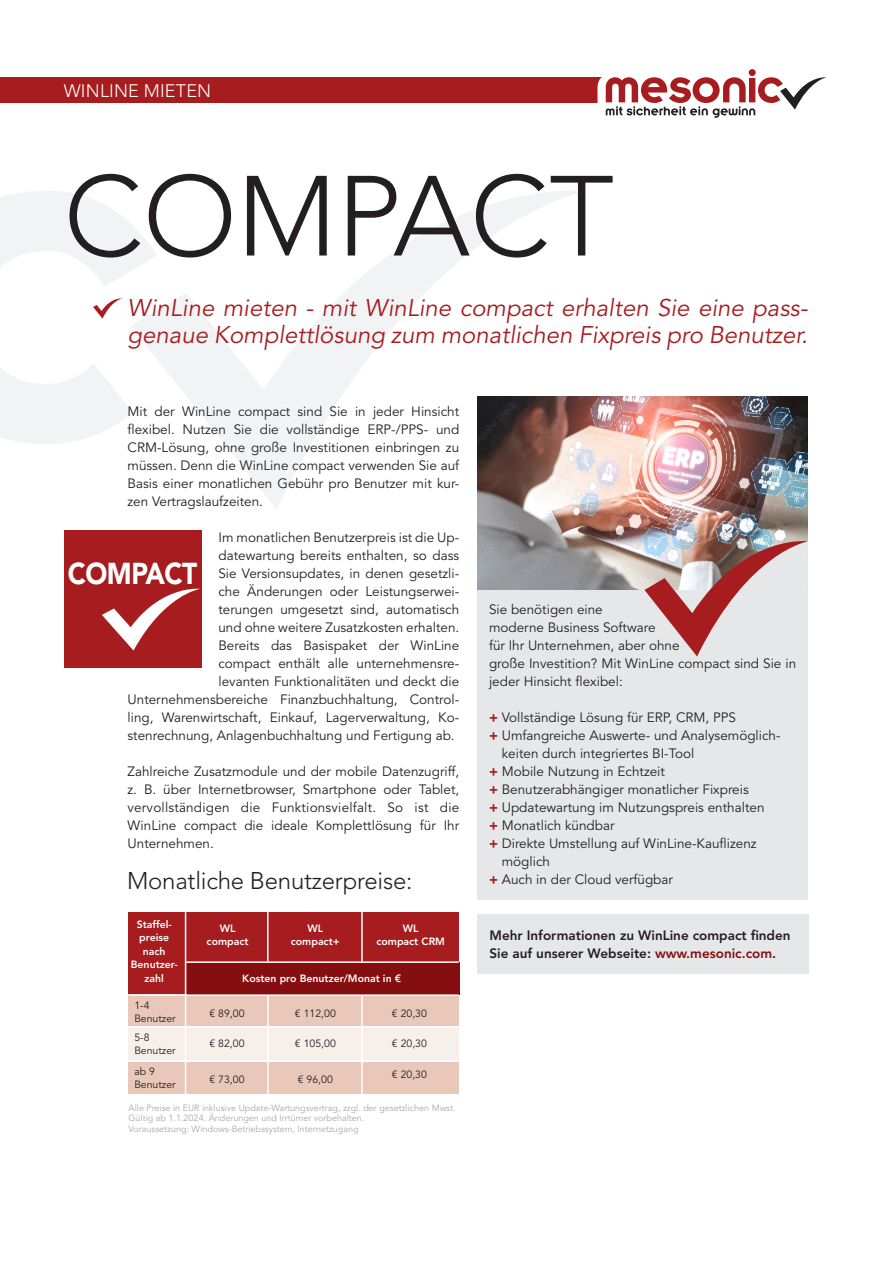
<style>
.page{position:relative;width:893px;height:1263px;background:#fff}
.page>*{position:absolute;margin:0;border:0;box-sizing:border-box;transform-origin:0 0}
.t1{font:300 112.5px "Avenir LT Pro";color:#231f20}
.t2{font:900 30px "Avenir LT Pro";letter-spacing:-.02em;color:#fff;scale:.88 1}
.t3{font:italic 24px/27px "Avenir LT Pro";color:#a61c1f}
.t4{font:300 24px "Avenir LT Pro";letter-spacing:-.01em;color:#231f20}
.t5{font:300 18px "Avenir LT Pro";letter-spacing:.01em;color:#fff}
.bolditalic{font:13.5px/18px "Avenir LT Pro";color:#231f20;text-align:justify}
.t6{font:800 13.5px/18px "Avenir LT Pro";color:#231f20}
.t7{font:10.5px/12.6px "Avenir LT Pro";color:#231f20}
.t8{font:800 10.5px/13.5px "Avenir LT Pro";color:#fff;text-align:center}
.t9{font:9px "Avenir LT Pro";color:#a8a9ad}
.s1{font-weight:900;color:#a61c1f}
.s2{color:#850e11}
</style>
<div class="page">
<div style="left:0;top:77px;width:603px;height:26px;background:#a61c1f"></div>
<svg style="left:597px;top:69px;width:229px;height:49px"></svg>
<div style="left:129px;top:1028px;width:330px;height:32px;background:#f7efea"></div>
<svg style="left:158px;top:191px;width:424px;height:318px"></svg>
<svg style="left:0;top:191px;width:158px;height:253px"></svg>
<div style="left:477px;top:914px;width:331px;height:59px;background:#e6e7e9"></div>
<div style="left:129px;top:912px;width:330px;height:83px;background:#a61c1f"></div>
<div style="left:129px;top:994px;width:330px;height:32px;background:#e9c8ba"></div>
<div style="left:129px;top:1062px;width:330px;height:31px;background:#e9c8ba"></div>
<div style="left:187px;top:963px;width:272px;height:32px;background:#850e11"></div>
<hr style="left:267px;top:995px;width:2px;height:105px;background:#fff">
<hr style="left:361px;top:995px;width:2px;height:105px;background:#fff">
<hr style="left:185px;top:912px;width:1px;height:189px;background:#fff">
<hr style="left:186px;top:961px;width:273px;height:2px;background:#fff">
<hr style="left:129px;top:994px;width:330px;height:2px;background:#fff">
<img style="left:477px;top:396px;width:331px;height:195px">
<div style="left:477px;top:591px;width:331px;height:309px;background:#e6e7e9"></div>
<svg style="left:644px;top:531px;width:164px;height:125px"></svg>
<div style="left:64px;top:530px;width:137px;height:138px;background:#a61c1f"></div>
<svg style="left:102px;top:583px;width:100px;height:67px"></svg>
<hr style="left:267px;top:911px;width:2px;height:50px;background:#fff">
<hr style="left:361px;top:912px;width:2px;height:50px;background:#fff">
<p class="t5" style="left:64px;top:80px;width:149px">WINLINE MIETEN</p>
<p class="t1" style="left:64px;top:150px;width:552px">COMPACT</p>
<p class="t3" style="left:128px;top:294px;width:682px">WinLine mieten - mit WinLine compact erhalten Sie eine pass&shy;genaue Komplettlösung zum monatlichen Fixpreis pro Benutzer.</p>
<p class="bolditalic" style="left:128px;top:402px;width:333px">Mit der WinLine compact sind Sie in jeder Hinsicht flexibel. Nutzen Sie die vollständige ERP-/PPS- und CRM-Lösung, ohne große Investitionen einbringen zu müssen. Denn die WinLine compact verwenden Sie auf Basis einer monatlichen Gebühr pro Benutzer mit kur&shy;zen Vertragslaufzeiten.</p>
<p class="bolditalic" style="left:218px;top:528px;width:242px">Im monatlichen Benutzerpreis ist die Up&shy;datewartung bereits enthalten, so dass Sie Versionsupdates, in denen gesetzli&shy;che Änderungen oder Leistungserwei&shy;terungen umgesetzt sind, automatisch und ohne weitere Zusatzkosten erhalten.</p>
<p class="bolditalic" style="left:218px;top:636px;width:242px">Bereits das Basispaket der WinLine</p>
<p class="bolditalic" style="left:218px;top:654px;width:242px">compact enthält alle unternehmensre-</p>
<p class="bolditalic" style="left:218px;top:672px;width:242px">levanten Funktionalitäten und deckt die</p>
<p class="bolditalic" style="left:128px;top:690px;width:333px">Unternehmensbereiche Finanzbuchhaltung, Control-</p>
<p class="bolditalic" style="left:128px;top:708px;width:333px">ling, Warenwirtschaft, Einkauf, Lagerverwaltung, Ko-</p>
<p class="bolditalic" style="left:128px;top:726px;width:329px">stenrechnung, Anlagenbuchhaltung und Fertigung ab.</p>
<p class="bolditalic" style="left:128px;top:762px;width:333px">Zahlreiche Zusatzmodule und der mobile Datenzugriff, z. B. über Internetbrowser, Smartphone oder Tablet, vervollständigen die Funktionsvielfalt. So ist die WinLine compact die ideale Komplettlösung für Ihr Unternehmen.</p>
<p class="t2" style="left:68px;top:556px;width:148px">COMPACT</p>
<p class="t4" style="left:127px;top:867px;width:287px">Monatliche Benutzerpreise:</p>
<p class="t8" style="left:131px;top:917px;width:48px">Staffel&shy;preise nach<br>Benutzer&shy;zahl</p>
<p class="t7" style="left:134px;top:1000px;width:43px">1-4<br>Benutzer</p>
<p class="t7" style="left:134px;top:1032px;width:43px">5-8<br>Benutzer</p>
<p class="t7" style="left:134px;top:1065px;width:43px">ab 9<br>Benutzer</p>
<p class="t8" style="left:220px;top:921px;width:17px">WL</p>
<p class="t8" style="left:207px;top:935px;width:43px">compact</p>
<p class="t8" style="left:307px;top:921px;width:17px">WL</p>
<p class="t8" style="left:291px;top:935px;width:50px">compact+</p>
<p class="t8" style="left:403px;top:921px;width:17px">WL</p>
<p class="t8" style="left:376px;top:935px;width:70px">compact CRM</p>
<p class="t8" style="left:242px;top:972px;width:161px">Kosten pro Benutzer/Monat in €</p>
<p class="t7" style="left:210px;top:1007px;width:37px">€ 89,00</p>
<p class="t7" style="left:210px;top:1037px;width:37px">€ 82,00</p>
<p class="t7" style="left:210px;top:1073px;width:37px">€ 73,00</p>
<p class="t7" style="left:392px;top:1007px;width:37px">€ 20,30</p>
<p class="t7" style="left:392px;top:1037px;width:37px">€ 20,30</p>
<p class="t7" style="left:392px;top:1068px;width:37px">€ 20,30</p>
<p class="t9" style="left:129px;top:1102px;width:328px">Alle Preise in EUR inklusive Update-Wartungsvertrag, zzgl. der gesetzlichen Mwst.</p>
<p class="t9" style="left:129px;top:1113px;width:237px">Gültig ab 1.1.2024. Änderungen und Irrtümer vorbehalten.</p>
<p class="t9" style="left:129px;top:1124px;width:231px">Voraussetzung: Windows-Betriebssystem, Internetzugang</p>
<p class="t7" style="left:295px;top:1007px;width:42px">€ 112,00</p>
<p class="t7" style="left:295px;top:1037px;width:42px">€ 105,00</p>
<p class="t7" style="left:298px;top:1073px;width:37px">€ 96,00</p>
<p class="bolditalic" style="left:489px;top:600px;width:115px">Sie benötigen eine</p>
<p class="bolditalic" style="left:489px;top:618px;width:168px">moderne Business Software</p>
<p class="bolditalic" style="left:489px;top:636px;width:192px">für Ihr Unternehmen, aber ohne</p>
<p class="bolditalic" style="left:489px;top:654px;width:309px">große Investition? Mit WinLine compact sind Sie in jeder Hinsicht flexibel:</p>
<p class="bolditalic" style="left:489px;top:708px;width:249px"><span class="s1">+</span> Vollständige Lösung für ERP, CRM, PPS</p>
<p class="bolditalic" style="left:502px;top:726px;width:280px;text-indent:-13px"><span class="s1">+</span> Umfangreiche Auswerte- und Analysemöglich&shy;keiten durch integriertes BI-Tool</p>
<p class="bolditalic" style="left:489px;top:762px;width:177px"><span class="s1">+</span> Mobile Nutzung in Echtzeit</p>
<p class="bolditalic" style="left:489px;top:780px;width:261px"><span class="s1">+</span> Benutzerabhängiger monatlicher Fixpreis</p>
<p class="bolditalic" style="left:489px;top:798px;width:277px"><span class="s1">+</span> Updatewartung im Nutzungspreis enthalten</p>
<p class="bolditalic" style="left:489px;top:816px;width:127px"><span class="s1">+</span> Monatlich kündbar</p>
<p class="bolditalic" style="left:502px;top:834px;width:256px;text-indent:-13px"><span class="s1">+</span> Direkte Umstellung auf WinLine-Kauflizenz möglich</p>
<p class="bolditalic" style="left:489px;top:870px;width:186px"><span class="s1">+</span> Auch in der Cloud verfügbar</p>
<p class="t6" style="left:490px;top:927px;width:302px">Mehr Informationen zu WinLine compact finden<br>Sie auf unserer Webseite: <span class="s2">www.mesonic.com</span>.</p>
</div>
